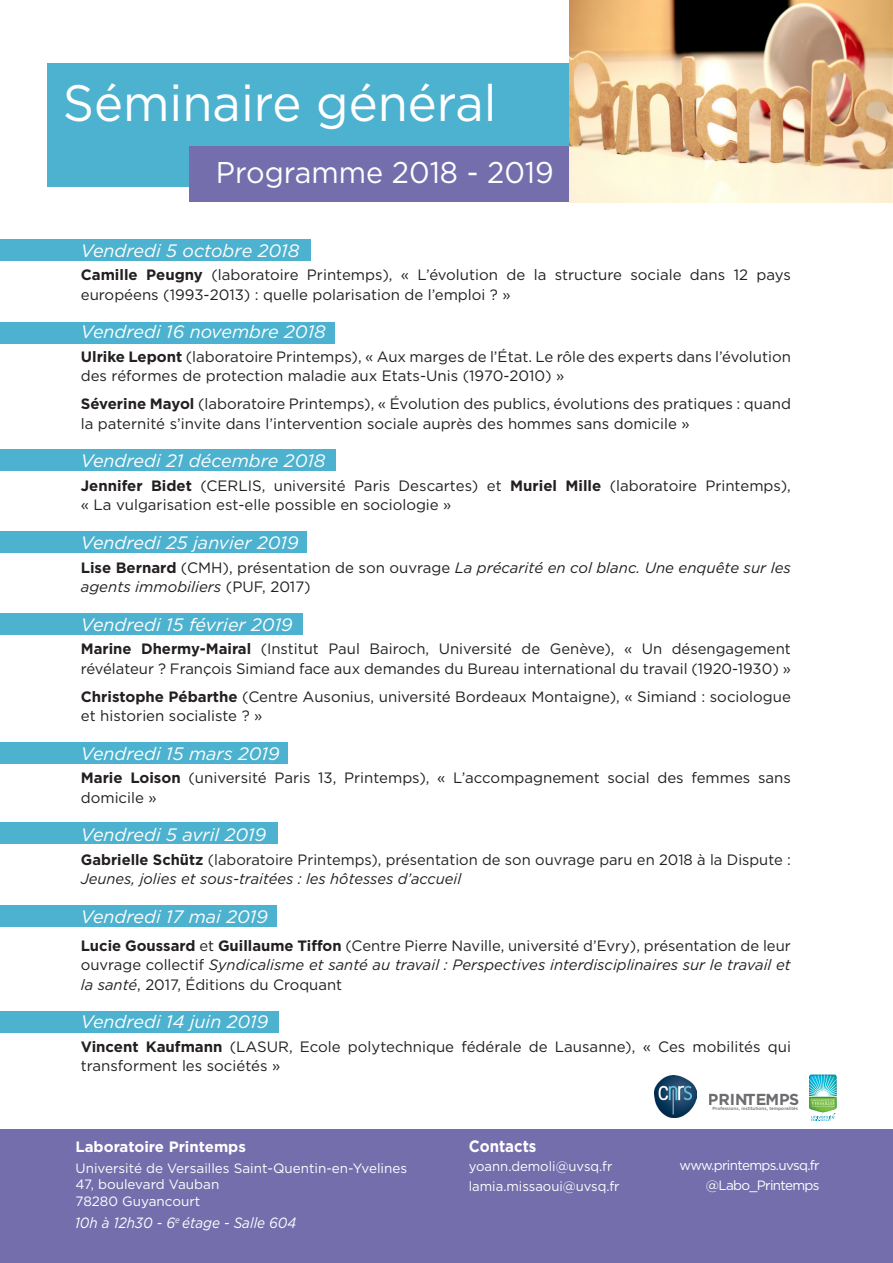
<style>
.page{position:relative;width:893px;height:1263px;background:#fff}
.page>*{position:absolute;margin:0;border:0;box-sizing:border-box;transform-origin:0 0}
.t1{font:51px "Gotham";color:#fff;scale:.96 1}
.t2{font:30px "Gotham";color:#fff;scale:.96 1}
.t3{font:italic 18px "Gotham";color:#fff}
.t4{font:700 16.5px "Gotham";color:#fff;scale:.91 1}
.t5{font:700 15.9px "Gotham";color:#6c6d70}
.t6{font:15px/19.5px "Gotham";color:#231f20}
.t7{font:italic 15px/19.5px "Gotham";color:#231f20}
.t8{font:700 15px "Gotham";color:#fff}
.t9{font:italic 14.85px "Gotham";color:#fff;scale:.91 1}
.t10{font:13.5px "Gotham";color:#fff}
.t11{font:13.5px "Gotham";letter-spacing:-.05em;color:#fff}
.t12{font:500 4.5px "Gotham";color:#6c6d70}
.s1{font-weight:700}
.s2{font-weight:700;font-style:normal}
.s3{font-style:normal}
.s4{font-style:italic}
</style>
<div class="page">
<svg style="left:809px;top:1074px;width:28px;height:47px"></svg>
<img style="left:654px;top:1075px;width:43px;height:43px">
<div style="left:0;top:1129px;width:893px;height:134px;background:#756eac"></div>
<div style="left:0;top:239px;width:310px;height:21px;background:#4db2cf"></div>
<div style="left:0;top:322px;width:335px;height:21px;background:#4db2cf"></div>
<div style="left:0;top:450px;width:336px;height:21px;background:#4db2cf"></div>
<div style="left:0;top:531px;width:307px;height:22px;background:#4db2cf"></div>
<div style="left:0;top:613px;width:303px;height:22px;background:#4db2cf"></div>
<div style="left:0;top:742px;width:288px;height:21px;background:#4db2cf"></div>
<div style="left:0;top:823px;width:277px;height:21px;background:#4db2cf"></div>
<div style="left:0;top:906px;width:276px;height:21px;background:#4db2cf"></div>
<div style="left:0;top:1011px;width:279px;height:21px;background:#4db2cf"></div>
<div style="left:48px;top:64px;width:845px;height:123px;background:#4db2cf"></div>
<div style="left:189px;top:147px;width:383px;height:55px;background:#756eac"></div>
<img style="left:569px;top:0;width:324px;height:203px">
<p class="t1" style="left:63px;top:71px;width:454px">Séminaire général</p>
<p class="t2" style="left:216px;top:153px;width:353px">Programme 2018 - 2019</p>
<p class="t3" style="left:81px;top:239px;width:220px">Vendredi 5 octobre 2018</p>
<p class="t6" style="left:81px;top:265px;width:712px"><span class="s1">Camille Peugny</span> (laboratoire Printemps), « L’évolution de la structure sociale dans 12 pays européens (1993-2013) : quelle polarisation de l’emploi ? »</p>
<p class="t3" style="left:81px;top:321px;width:247px">Vendredi 16 novembre 2018</p>
<p class="t6" style="left:81px;top:347px;width:712px"><span class="s1">Ulrike Lepont</span> (laboratoire Printemps), « Aux marges de l’État. Le rôle des experts dans l’évolution des réformes de protection maladie aux Etats-Unis (1970-2010) »</p>
<p class="t6" style="left:81px;top:394px;width:712px"><span class="s1">Séverine Mayol</span> (laboratoire Printemps), « Évolution des publics, évolutions des pratiques : quand la paternité s’invite dans l’intervention sociale auprès des hommes sans domicile »</p>
<p class="t3" style="left:81px;top:450px;width:246px">Vendredi 21 décembre 2018</p>
<p class="t6" style="left:81px;top:476px;width:712px"><span class="s1">Jennifer Bidet</span> (CERLIS, université Paris Descartes) et <span class="s1">Muriel Mille</span> (laboratoire Printemps), « La vulgarisation est-elle possible en sociologie »</p>
<p class="t3" style="left:81px;top:531px;width:219px">Vendredi 25 janvier 2019</p>
<p class="t7" style="left:81px;top:557px;width:712px"><span class="s2">Lise Bernard</span> <span class="s3">(CMH), présentation de son ouvrage</span> La précarité en col blanc. Une enquête sur les agents immobiliers <span class="s3">(PUF, 2017)</span></p>
<p class="t3" style="left:81px;top:613px;width:213px">Vendredi 15 février 2019</p>
<p class="t6" style="left:81px;top:639px;width:712px"><span class="s1">Marine Dhermy-Mairal</span> (Institut Paul Bairoch, Université de Genève), « Un désengagement révélateur ? François Simiand face aux demandes du Bureau international du travail (1920-1930) »</p>
<p class="t6" style="left:81px;top:686px;width:712px"><span class="s1">Christophe Pébarthe</span> (Centre Ausonius, université Bordeaux Montaigne), « Simiand : sociologue et historien socialiste ? »</p>
<p class="t3" style="left:81px;top:742px;width:200px">Vendredi 15 mars 2019</p>
<p class="t6" style="left:81px;top:768px;width:712px"><span class="s1">Marie Loison</span> (université Paris 13, Printemps), « L’accompagnement social des femmes sans domicile »</p>
<p class="t3" style="left:81px;top:823px;width:187px">Vendredi 5 avril 2019</p>
<p class="t6" style="left:81px;top:849px;width:712px"><span class="s1">Gabrielle Schütz</span> (laboratoire Printemps), présentation de son ouvrage paru en 2018 à la Dispute :<br><span class="s4">Jeunes, jolies et sous-traitées : les hôtesses d’accueil</span></p>
<p class="t3" style="left:81px;top:905px;width:189px">Vendredi 17 mai 2019</p>
<p class="t6" style="left:81px;top:935px;width:712px;text-align:justify"><span class="s1">Lucie Goussard</span> et <span class="s1">Guillaume Tiffon</span> (Centre Pierre Naville, université d’Evry), présentation de leur ouvrage collectif <span class="s4">Syndicalisme et santé au travail : Perspectives interdisciplinaires sur le travail et la santé</span>, 2017, Éditions du Croquant</p>
<p class="t3" style="left:81px;top:1010px;width:189px">Vendredi 14 juin 2019</p>
<p class="t6" style="left:81px;top:1036px;width:712px"><span class="s1">Vincent Kaufmann</span> (LASUR, Ecole polytechnique fédérale de Lausanne), « Ces mobilités qui transforment les sociétés »</p>
<p class="t8" style="left:75px;top:1137px;width:172px">Laboratoire Printemps</p>
<p class="t10" style="left:75px;top:1159px;width:333px">Université de Versailles Saint-Quentin-en-Yvelines</p>
<p class="t10" style="left:75px;top:1176px;width:145px">47, boulevard Vauban</p>
<p class="t10" style="left:75px;top:1192px;width:126px">78280 Guyancourt</p>
<p class="t9" style="left:75px;top:1213px;width:245px">10h à 12h30 - 6<sup>e</sup> étage - Salle 604</p>
<p class="t4" style="left:469px;top:1135px;width:76px">Contacts</p>
<p class="t10" style="left:469px;top:1158px;width:145px">yoann.demoli@uvsq.fr</p>
<p class="t10" style="left:469px;top:1177px;width:152px">lamia.missaoui@uvsq.fr</p>
<p class="t5" style="left:708px;top:1089px;width:93px">PRINTEMPS</p>
<p class="t12" style="left:713px;top:1106px;width:87px">Professions, institutions, temporalités</p>
<p class="t11" style="left:680px;top:1157px;width:142px">www.printemps.uvsq.fr</p>
<p class="t11" style="left:706px;top:1176px;width:115px">@Labo_Printemps</p>
</div>
